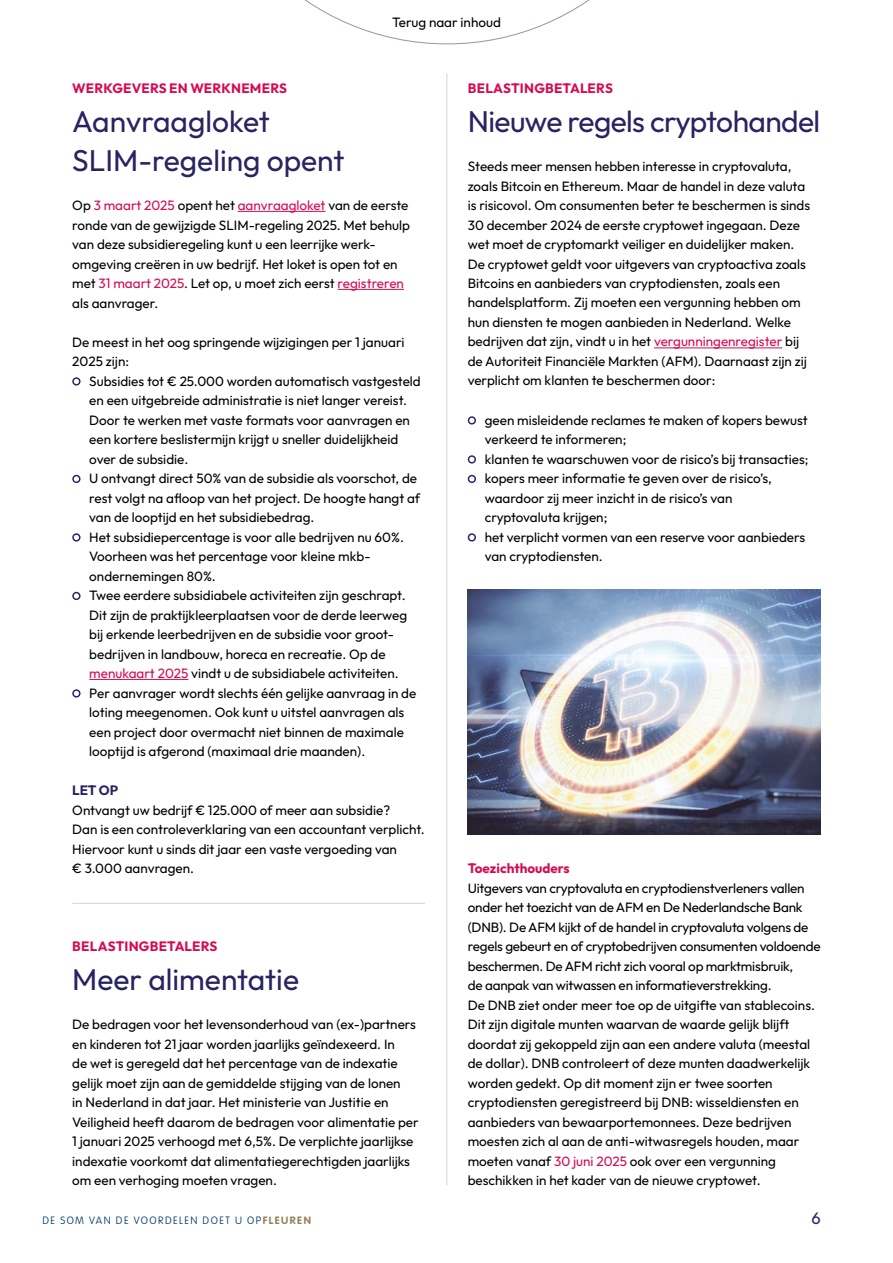
<style>
.page{position:relative;width:893px;height:1263px;background:#fff}
.page>*{position:absolute;margin:0;border:0;box-sizing:border-box;transform-origin:0 0}
.t1{font:30px/39px "Outfit";color:#292461}
.t2{font:30px "Outfit";letter-spacing:-.02em;color:#292461}
.t3{font:16.5px "Outfit";color:#292461}
.t4{font:13.5px/19.5px "Outfit";color:#000}
.t5{font:700 13.5px "Outfit";letter-spacing:.01em;color:#d60b52}
.t6{font:700 13.5px "Outfit";color:#292461}
.t7{font:100 10.5px "VAG Rounded";letter-spacing:.145em;color:#003967}
.s1{color:#d60b52}
.s2{font-weight:700;color:#94805b}
</style>
<div class="page">
<svg style="left:304px;top:0;width:286px;height:44px"></svg>
<hr style="left:238px;top:211px;width:88px;height:1px;background:#d60b52">
<hr style="left:338px;top:289px;width:66px;height:1px;background:#d60b52">
<hr style="left:89px;top:679px;width:99px;height:1px;background:#d60b52">
<svg style="left:72px;top:377px;width:9px;height:9px"></svg>
<svg style="left:72px;top:475px;width:9px;height:8px"></svg>
<svg style="left:72px;top:533px;width:9px;height:9px"></svg>
<svg style="left:72px;top:592px;width:9px;height:8px"></svg>
<svg style="left:72px;top:689px;width:9px;height:9px"></svg>
<hr style="left:446px;top:73px;width:1px;height:1112px;background:#d4d3df">
<hr style="left:72px;top:903px;width:353px;height:1px;background:#d4d3df">
<hr style="left:654px;top:348px;width:128px;height:1px;background:#d60b52">
<svg style="left:468px;top:416px;width:8px;height:9px"></svg>
<svg style="left:468px;top:455px;width:8px;height:9px"></svg>
<svg style="left:468px;top:475px;width:8px;height:8px"></svg>
<svg style="left:468px;top:533px;width:8px;height:9px"></svg>
<img style="left:468px;top:589px;width:353px;height:245px">
<p class="t4" style="left:392px;top:12px;width:110px">Terug naar inhoud</p>
<p class="t5" style="left:72px;top:79px;width:216px">WERKGEVERS EN WERKNEMERS</p>
<h1 class="t1" style="left:72px;top:103px;width:274px">Aanvraagloket<br>SLIM-regeling opent</h1>
<p class="t4" style="left:72px;top:196px;width:339px">Op <span class="s1">3 maart 2025</span> opent het <span class="s1">aanvraagloket</span> van de eerste ronde van de gewijzigde SLIM-regeling 2025. Met behulp van deze subsidieregeling kunt u een leerrijke werk-- omgeving creëren in uw bedrijf. Het loket is open tot en met <span class="s1">31 maart 2025</span>. Let op, u moet zich eerst <span class="s1">registreren </span>als aanvrager.</p>
<p class="t4" style="left:72px;top:332px;width:334px">De meest in het oog springende wijzigingen per 1 januari<br>2025 zijn:</p>
<p class="t4" style="left:89px;top:371px;width:333px">Subsidies tot € 25.000 worden automatisch vastgesteld en een uitgebreide administratie is niet langer vereist.<br>Door te werken met vaste formats voor aanvragen en een kortere beslistermijn krijgt u sneller duidelijkheid over de subsidie.<br>U ontvangt direct 50% van de subsidie als voorschot, de rest volgt na afloop van het project. De hoogte hangt af van de looptijd en het subsidiebedrag.<br>Het subsidiepercentage is voor alle bedrijven nu 60%.<br>Voorheen was het percentage voor kleine mkb&shy;ondernemingen 80%.<br>Twee eerdere subsidiabele activiteiten zijn geschrapt.<br>Dit zijn de praktijkleerplaatsen voor de derde leerweg bij erkende leerbedrijven en de subsidie voor groot&shy;bedrijven in landbouw, horeca en recreatie. Op de <span class="s1">menukaart 2025</span> vindt u de subsidiabele activiteiten.<br>Per aanvrager wordt slechts één gelijke aanvraag in de loting meegenomen. Ook kunt u uitstel aanvragen als een project door overmacht niet binnen de maximale looptijd is afgerond (maximaal drie maanden).</p>
<p class="t6" style="left:72px;top:781px;width:47px">LET OP</p>
<p class="t4" style="left:72px;top:800px;width:354px">Ontvangt uw bedrijf € 125.000 of meer aan subsidie?<br>Dan is een controleverklaring van een accountant verplicht.<br>Hiervoor kunt u sinds dit jaar een vaste vergoeding van<br>€ 3.000 aanvragen.</p>
<p class="t5" style="left:72px;top:937px;width:147px">BELASTINGBETALERS</p>
<h1 class="t1" style="left:72px;top:961px;width:228px">Meer alimentatie</h1>
<p class="t4" style="left:72px;top:1015px;width:348px">De bedragen voor het levensonderhoud van (ex-)partners en kinderen tot 21 jaar worden jaarlijks geïndexeerd. In<br>de wet is geregeld dat het percentage van de indexatie gelijk moet zijn aan de gemiddelde stijging van de lonen<br>in Nederland in dat jaar. Het ministerie van Justitie en Veiligheid heeft daarom de bedragen voor alimentatie per 1 januari 2025 verhoogd met 6,5%. De verplichte jaarlijkse indexatie voorkomt dat alimentatiegerechtigden jaarlijks om een verhoging moeten vragen.</p>
<p class="t5" style="left:468px;top:79px;width:147px">BELASTINGBETALERS</p>
<h1 class="t2" style="left:468px;top:102px;width:354px">Nieuwe regels cryptohandel</h1>
<p class="t4" style="left:468px;top:157px;width:344px">Steeds meer mensen hebben interesse in cryptovaluta, zoals Bitcoin en Ethereum. Maar de handel in deze valuta is risicovol. Om consumenten beter te beschermen is sinds 30 december 2024 de eerste cryptowet ingegaan. Deze wet moet de cryptomarkt veiliger en duidelijker maken.<br>De cryptowet geldt voor uitgevers van cryptoactiva zoals Bitcoins en aanbieders van cryptodiensten, zoals een handelsplatform. Zij moeten een vergunning hebben om hun diensten te mogen aanbieden in Nederland. Welke bedrijven dat zijn, vindt u in het <span class="s1">vergunningenregister</span> bij de Autoriteit Financiële Markten (AFM). Daarnaast zijn zij verplicht om klanten te beschermen door:</p>
<p class="t4" style="left:485px;top:410px;width:325px">geen misleidende reclames te maken of kopers bewust verkeerd te informeren;<br>klanten te waarschuwen voor de risico’s bij transacties; kopers meer informatie te geven over de risico’s, waardoor zij meer inzicht in de risico’s van cryptovaluta krijgen;<br>het verplicht vormen van een reserve voor aanbieders van cryptodiensten.</p>
<p class="t5" style="left:468px;top:859px;width:103px">Toezichthouders</p>
<p class="t4" style="left:468px;top:878px;width:354px">Uitgevers van cryptovaluta en cryptodienstverleners vallen onder het toezicht van de AFM en De Nederlandsche Bank (DNB). De AFM kijkt of de handel in cryptovaluta volgens de regels gebeurt en of cryptobedrijven consumenten voldoende beschermen. De AFM richt zich vooral op marktmisbruik,<br>de aanpak van witwassen en informatieverstrekking.<br>De DNB ziet onder meer toe op de uitgifte van stablecoins.<br>Dit zijn digitale munten waarvan de waarde gelijk blijft doordat zij gekoppeld zijn aan een andere valuta (meestal de dollar). DNB controleert of deze munten daadwerkelijk worden gedekt. Op dit moment zijn er twee soorten cryptodiensten geregistreerd bij DNB: wisseldiensten en aanbieders van bewaarportemonnees. Deze bedrijven moesten zich al aan de anti-witwasregels houden, maar moeten vanaf <span class="s1">30 juni 2025</span> ook over een vergunning beschikken in het kader van de nieuwe cryptowet.</p>
<p class="t7" style="left:43px;top:1214px;width:270px">DE SOM VAN DE VOORDELEN DOET U OP<span class="s2">FLEUREN</span></p>
<p class="t3" style="left:811px;top:1208px;width:11px">6</p>
</div>
